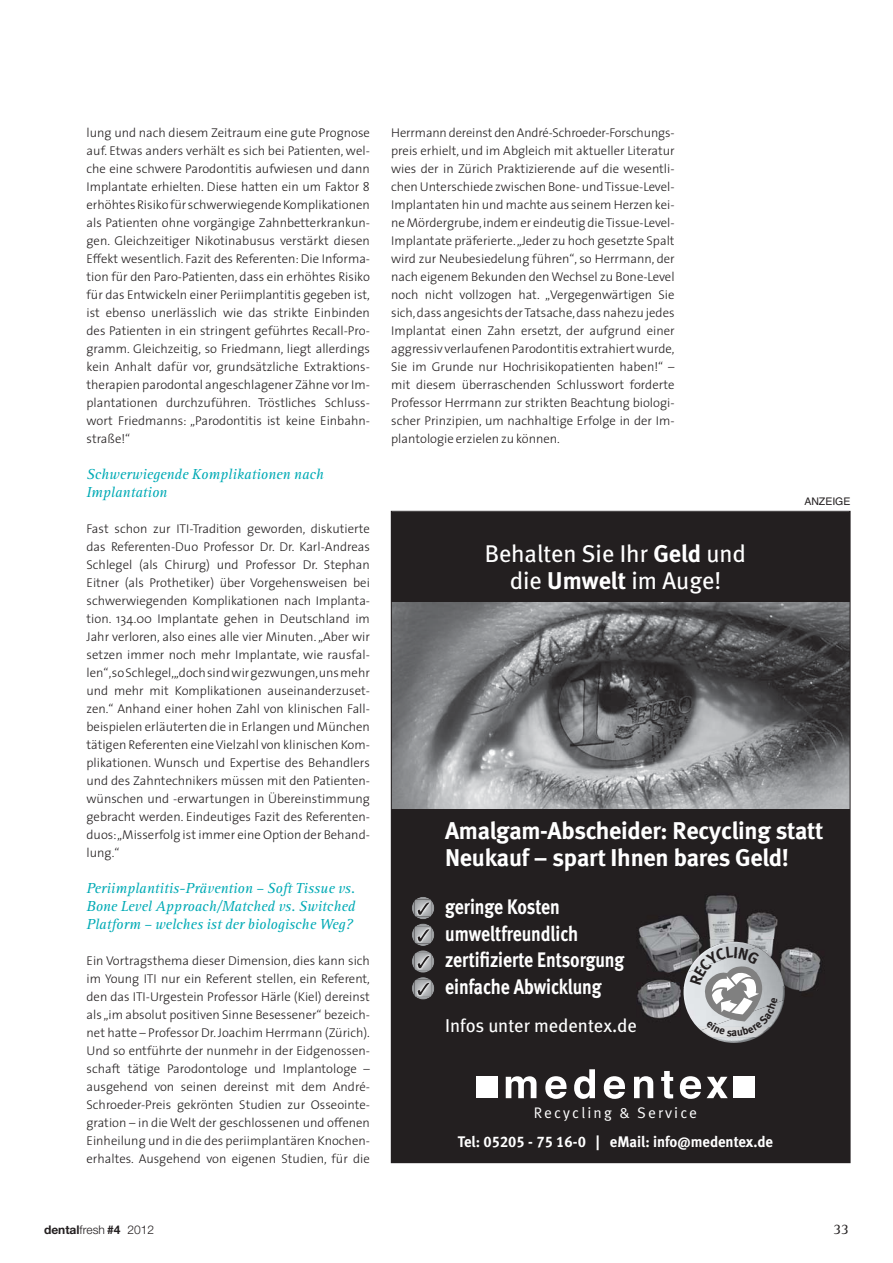
<style>
.page{position:relative;width:893px;height:1263px;background:#fff}
.page>*{position:absolute;margin:0;border:0;box-sizing:border-box;transform-origin:0 0}
.t1{font:700 24.15px/26.7px "Meta";letter-spacing:-.01em;color:#fff}
.t2{font:24.15px/26.7px "Meta";color:#fff;text-align:center}
.t3{font:21px/26.7px "Meta Bold LF";color:#fff;scale:.85 1}
.t4{font:18.6px "Meta Book LF";color:#fff}
.t5{font:15.3px "Meta Bold LF";color:#fff}
.t6{font:15.3px "Meta Normal";letter-spacing:.14em;color:#fff}
.t7{font:italic 15px/18px "Rotis Serif";color:#00aab5}
.t8{font:15px "Rotis Serif";color:#231f20}
.t9{font:300 12.75px/18px "The Sans";color:#231f20;text-align:justify}
.t10{font:300 12px "Helvetica Neue";color:#231f20}
.t11{font:10.5px "Helvetica";color:#231f20}
.s1{font-weight:700}
</style>
<div class="page">
<div style="left:392px;top:512px;width:458px;height:650px;background:#231f20"></div>
<svg style="left:412px;top:897px;width:22px;height:102px"></svg>
<svg style="left:506px;top:1076px;width:30px;height:22px"></svg>
<svg style="left:545px;top:1076px;width:22px;height:23px"></svg>
<svg style="left:574px;top:1069px;width:21px;height:30px"></svg>
<svg style="left:604px;top:1076px;width:21px;height:23px"></svg>
<svg style="left:634px;top:1076px;width:19px;height:22px"></svg>
<svg style="left:661px;top:1071px;width:12px;height:27px"></svg>
<svg style="left:680px;top:1076px;width:21px;height:23px"></svg>
<svg style="left:707px;top:1077px;width:21px;height:21px"></svg>
<div style="left:476px;top:1077px;width:22px;height:21px;background:#fff"></div>
<div style="left:733px;top:1077px;width:22px;height:21px;background:#fff"></div>
<img style="left:393px;top:603px;width:455px;height:206px">
<img style="left:638px;top:895px;width:140px;height:87px">
<img style="left:799px;top:948px;width:22px;height:44px">
<img style="left:637px;top:982px;width:44px;height:37px">
<img style="left:681px;top:939px;width:118px;height:44px">
<img style="left:785px;top:983px;width:14px;height:7px">
<img style="left:688px;top:942px;width:69px;height:5px">
<img style="left:710px;top:1037px;width:48px;height:6px">
<img style="left:683px;top:947px;width:102px;height:70px">
<svg style="left:690px;top:947px;width:88px;height:90px;background:#b6b8b9"></svg>
<p class="t9" style="left:87px;top:125px;width:285px">lung und nach diesem Zeitraum eine gute Prognose auf. Etwas anders verhält es sich bei Patienten, wel&shy;che eine schwere Parodontitis aufwiesen und dann Implantate erhielten. Diese hatten ein um Faktor 8 erhöhtes Risiko für schwerwiegende Komplikationen als Patienten ohne vorgängige Zahnbetterkrankun - gen. Gleichzeitiger Nikotinabusus verstärkt diesen Effekt wesentlich. Fazit des Referenten: Die Infor ma - tion für den Paro-Patienten, dass ein erhöhtes Risiko für das Entwickeln einer Periimplantitis gegeben ist, ist ebenso unerlässlich wie das strikte Einbinden des Patienten in ein stringent geführtes Recall-Pro - gramm. Gleichzeitig, so Friedmann, liegt allerdings kein Anhalt dafür vor, grundsätzliche Extraktions - therapien parodontal angeschlagener Zähne vor Im - plantationen durchzuführen. Tröstliches Schluss - wort Friedmanns: „Parodontitis ist keine Einbahn - straße!“</p>
<p class="t7" style="left:87px;top:466px;width:239px">Schwerwiegende Komplikationen nach<br>Implantation</p>
<p class="t9" style="left:87px;top:521px;width:285px">Fast schon zur ITI-Tradition geworden, diskutierte das Referenten-Duo Professor Dr. Dr. Karl-Andreas Schlegel (als Chirurg) und Professor Dr. Stephan Eitner (als Prothetiker) über Vorgehensweisen bei schwerwiegenden Komplikationen nach Implanta - tion. 134.00 Implantate gehen in Deutschland im Jahr verloren, also eines alle vier Minuten. „Aber wir setzen immer noch mehr Implantate, wie rausfal&shy;len“, so Schlegel, „doch sind wir gezwungen, uns mehr und mehr mit Komplikationen auseinanderzuset&shy;zen.“ An hand einer hohen Zahl von klinischen Fall - bei spielen erläuterten die in Erlangen und München tätigen Referenten eine Vielzahl von klinischen Kom - plikationen. Wunsch und Expertise des Behandlers und des Zahntechnikers müssen mit den Patienten - wünschen und -erwartungen in Übereinstimmung gebracht werden. Eindeutiges Fazit des Referenten - duos: „Misserfolg ist immer eine Option der Behand - lung.“</p>
<p class="t7" style="left:87px;top:880px;width:270px;text-align:justify">Periimplantitis-Prävention – Soft Tissue vs.<br>Bone Level Approach/Matched vs. Switched Platform – welches ist der biologische Weg?</p>
<p class="t9" style="left:87px;top:953px;width:285px">Ein Vortragsthema dieser Dimension, dies kann sich im Young ITI nur ein Referent stellen, ein Referent, den das ITI-Urgestein Professor Härle (Kiel) dereinst als „im absolut positiven Sinne Besessener“ bezeich&shy;net hatte – Professor Dr. Joachim Herrmann (Zürich).<br>Und so entführte der nunmehr in der Eidgenossen - schaft tätige Parodontologe und Implantologe – ausgehend von seinen dereinst mit dem André-Schroeder-Preis gekrönten Studien zur Osseointe - gration – in die Welt der geschlossenen und offenen Einheilung und in die des periimplantären Knochen - erhaltes. Ausgehend von eigenen Studien, für die</p>
<p class="t9" style="left:391px;top:125px;width:285px">Herrmann dereinst den André-Schroeder-For schungs - preis erhielt, und im Abgleich mit aktueller Literatur wies der in Zürich Praktizierende auf die wesentli - chen Unterschiede zwischen Bone- und Tissue-Level-Implantaten hin und machte aus seinem Herzen kei - ne Mördergrube, indem er eindeutig die Tissue-Level-Implantate präferierte. „Jeder zu hoch gesetzte Spalt wird zur Neubesiedelung führen“, so Herr mann, der nach eigenem Bekunden den Wechsel zu Bone-Level noch nicht vollzogen hat. „Vergegen wärtigen Sie sich, dass angesichts der Tatsache, dass nahezu jedes Implantat einen Zahn ersetzt, der aufgrund einer aggressiv verlaufenen Parodontitis ex trahiert wurde, Sie im Grunde nur Hochrisikopatien ten haben!“ – mit diesem überraschenden Schluss wort forderte Professor Herrmann zur strikten Be achtung biologi&shy;scher Prinzipien, um nachhaltige Er fol ge in der Im - plantologie erzielen zu können.</p>
<h1 class="t2" style="left:485px;top:542px;width:263px">Behalten Sie Ihr <span class="s1">Geld</span> und die <span class="s1">Umwelt</span> im Auge!</h1>
<p class="t11" style="left:804px;top:495px;width:48px">ANZEIGE</p>
<h1 class="t1" style="left:445px;top:819px;width:380px">Amalgam-Abscheider: Recycling statt<br>Neukauf – spart Ihnen bares Geld!</h1>
<h2 class="t3" style="left:445px;top:895px;width:212px">geringe Kosten umweltfreundlich zertifizierte Entsorgung einfache Abwicklung</h2>
<h3 class="t4" style="left:445px;top:1015px;width:193px">Infos unter medentex.de</h3>
<p class="t6" style="left:534px;top:1104px;width:165px">Recycling &amp; Service</p>
<p class="t5" style="left:458px;top:1135px;width:317px">Tel: 05205 - 75 16-0 | eMail: info@medentex.de</p>
<p class="t10" style="left:44px;top:1222px;width:112px"><span class="s1">dental</span>fresh <span class="s1">#4</span> 2012</p>
<p class="t8" style="left:833px;top:1222px;width:17px">33</p>
</div>
